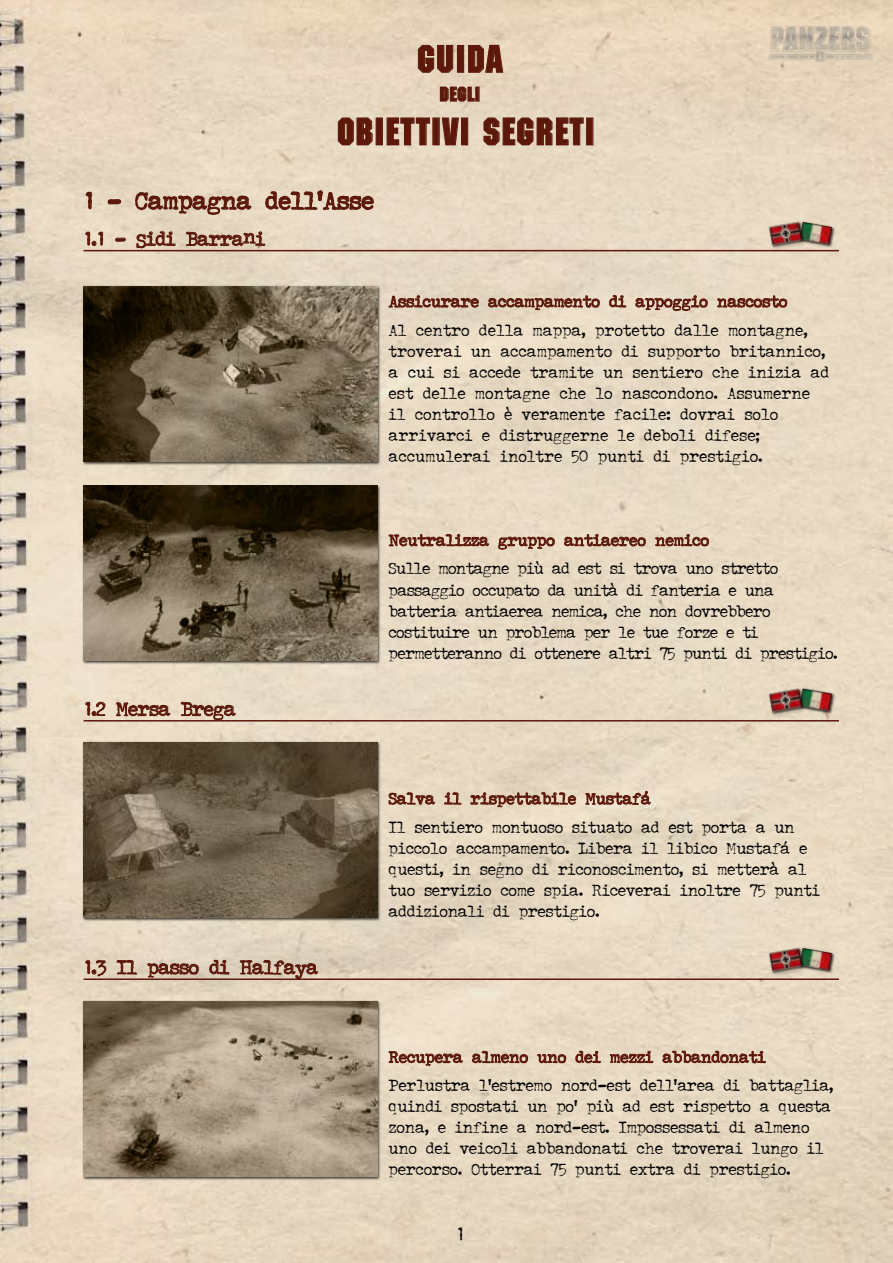
<style>
.page{position:relative;width:893px;height:1263px;background:#fff}
.page>*{position:absolute;margin:0;border:0;box-sizing:border-box;transform-origin:0 0}
.t1{font:37.5px "Motor Plain";letter-spacing:.04em;color:#5c190b}
.t2{font:22.5px "John Doe";letter-spacing:.04em;color:#5c190b}
.t3{font:19.5px "Motor Plain";letter-spacing:.04em;color:#5c190b}
.t4{font:18px "John Doe";letter-spacing:.02em;color:#5c190b}
.t5{font:15px/21px "John Doe";letter-spacing:.025em;color:#000}
.t6{font:15px/21px "John Doe";color:#000}
.t7{font:15px "John Doe";letter-spacing:.04em;color:#5c190b}
</style>
<div class="page">
<img style="left:0;top:0;width:893px;height:1263px">
<div style="left:768px;top:25px;width:107px;height:39px;background:#e5d4b9"></div>
<img style="left:769px;top:25px;width:104px;height:37px">
<hr style="left:84px;top:250px;width:755px;height:1px;background:#5c190b">
<hr style="left:84px;top:720px;width:755px;height:1px;background:#5c190b">
<hr style="left:84px;top:978px;width:755px;height:2px;background:#5c190b">
<svg style="left:85px;top:188px;width:8px;height:22px"></svg>
<svg style="left:107px;top:198px;width:15px;height:7px"></svg>
<svg style="left:134px;top:190px;width:118px;height:34px;background:#c3a792"></svg>
<svg style="left:264px;top:189px;width:111px;height:30px;background:#c3a692"></svg>
<svg style="left:85px;top:229px;width:19px;height:18px"></svg>
<svg style="left:115px;top:237px;width:11px;height:5px"></svg>
<svg style="left:136px;top:230px;width:40px;height:20px"></svg>
<svg style="left:185px;top:231px;width:81px;height:17px"></svg>
<svg style="left:388px;top:294px;width:91px;height:15px"></svg>
<svg style="left:487px;top:294px;width:113px;height:24px;background:#c5aa96"></svg>
<svg style="left:608px;top:294px;width:19px;height:15px"></svg>
<svg style="left:635px;top:295px;width:73px;height:23px;background:#c2a693"></svg>
<svg style="left:716px;top:294px;width:72px;height:16px"></svg>
<svg style="left:388px;top:527px;width:102px;height:23px;background:#c5a994"></svg>
<svg style="left:498px;top:533px;width:57px;height:24px"></svg>
<svg style="left:563px;top:533px;width:83px;height:15px"></svg>
<svg style="left:654px;top:533px;width:56px;height:17px"></svg>
<svg style="left:85px;top:699px;width:21px;height:18px"></svg>
<svg style="left:115px;top:698px;width:56px;height:20px"></svg>
<svg style="left:180px;top:701px;width:56px;height:19px"></svg>
<svg style="left:388px;top:792px;width:48px;height:18px"></svg>
<svg style="left:443px;top:792px;width:19px;height:14px"></svg>
<svg style="left:470px;top:791px;width:107px;height:24px;background:#c6ab96"></svg>
<svg style="left:585px;top:787px;width:66px;height:21px"></svg>
<svg style="left:85px;top:955px;width:22px;height:22px"></svg>
<svg style="left:116px;top:959px;width:22px;height:41px"></svg>
<svg style="left:146px;top:962px;width:53px;height:23px"></svg>
<svg style="left:208px;top:959px;width:22px;height:17px"></svg>
<svg style="left:239px;top:959px;width:80px;height:23px;background:#b1927f"></svg>
<svg style="left:388px;top:1050px;width:75px;height:23px;background:#c5a995"></svg>
<svg style="left:471px;top:1050px;width:58px;height:17px"></svg>
<svg style="left:537px;top:1050px;width:30px;height:15px"></svg>
<svg style="left:575px;top:1050px;width:26px;height:15px"></svg>
<svg style="left:609px;top:1050px;width:45px;height:17px"></svg>
<svg style="left:662px;top:1050px;width:104px;height:16px;background:#b69481"></svg>
<img style="left:806px;top:220px;width:31px;height:29px">
<div style="left:768px;top:221px;width:38px;height:30px;background:#000;opacity:.75"></div>
<img style="left:765px;top:219px;width:42px;height:29px">
<img style="left:806px;top:686px;width:31px;height:30px">
<div style="left:768px;top:687px;width:38px;height:31px;background:#000;opacity:.75"></div>
<img style="left:765px;top:686px;width:42px;height:29px">
<div style="left:82px;top:285px;width:300px;height:181px;background:#000;opacity:.75"></div>
<img style="left:84px;top:286px;width:293px;height:175px">
<div style="left:82px;top:484px;width:300px;height:182px;background:#000;opacity:.75"></div>
<img style="left:84px;top:486px;width:293px;height:175px">
<div style="left:82px;top:741px;width:300px;height:181px;background:#000;opacity:.75"></div>
<img style="left:84px;top:742px;width:293px;height:175px">
<div style="left:82px;top:1000px;width:300px;height:181px;background:#000;opacity:.75"></div>
<img style="left:84px;top:1001px;width:293px;height:175px">
<svg style="left:417px;top:45px;width:37px;height:28px"></svg>
<div style="left:457px;top:45px;width:7px;height:28px;border:1px solid #5c190b"></div>
<svg style="left:468px;top:44px;width:36px;height:29px"></svg>
<svg style="left:439px;top:86px;width:36px;height:16px"></svg>
<svg style="left:337px;top:117px;width:36px;height:29px"></svg>
<div style="left:376px;top:118px;width:7px;height:27px;border:1px solid #5c190b"></div>
<svg style="left:386px;top:117px;width:44px;height:29px"></svg>
<div style="left:433px;top:118px;width:7px;height:27px;border:1px solid #5c190b"></div>
<svg style="left:441px;top:117px;width:18px;height:29px"></svg>
<div style="left:461px;top:118px;width:7px;height:27px;border:1px solid #5c190b"></div>
<svg style="left:483px;top:117px;width:101px;height:29px;background:#c7ac97"></svg>
<div style="left:586px;top:118px;width:7px;height:27px;border:1px solid #5c190b"></div>
<img style="left:806px;top:946px;width:31px;height:29px">
<div style="left:768px;top:947px;width:38px;height:31px;background:#000;opacity:.75"></div>
<img style="left:765px;top:945px;width:42px;height:29px">
<svg style="left:459px;top:1227px;width:3px;height:13px"></svg>
<h1 class="t1" style="left:417px;top:37px;width:86px">GUIDA</h1>
<h3 class="t3" style="left:439px;top:83px;width:42px">DEGLI</h3>
<h1 class="t1" style="left:337px;top:109px;width:259px">obIetTIVI SEGRETI</h1>
<h2 class="t2" style="left:84px;top:184px;width:291px">1 - Campagna dell’Asse</h2>
<p class="t4" style="left:84px;top:226px;width:183px">1 .1 - Sidi Barrani</p>
<p class="t7" style="left:389px;top:291px;width:400px">Assicurare accampamento di appoggio nascosto</p>
<p class="t5" style="left:389px;top:319px;width:441px">Al centro della mappa, protetto dalle montagne, troverai un accampamento di supporto britannico, a cui si accede tramite un sentiero che inizia ad est delle montagne che lo nascondono. Assumerne il controllo è veramente facile: dovrai solo arrivarci e distruggerne le deboli difese; accumulerai inoltre 50 punti di prestigio.</p>
<p class="t4" style="left:84px;top:696px;width:153px">1 .2 Mersa Brega</p>
<p class="t7" style="left:389px;top:529px;width:321px">Neutralizza gruppo antiaereo nemico</p>
<p class="t6" style="left:389px;top:557px;width:450px">Sulle montagne più ad est si trova uno stretto passaggio occupato da unità di fanteria e una batteria antiaerea nemica, che non dovrebbero costituire un problema per le tue forze e ti permetteranno di ottenere altri 75 punti di prestigio.</p>
<p class="t4" style="left:84px;top:954px;width:236px">1 .3 Il passo di Halfaya</p>
<p class="t7" style="left:389px;top:788px;width:263px">Salva il rispettabile Mustafá</p>
<p class="t5" style="left:389px;top:816px;width:432px">Il sentiero montuoso situato ad est porta a un piccolo accampamento. Libera il libico Mustafá e questi, in segno di riconoscimento, si metterà al tuo servizio come spia. Riceverai inoltre 75 punti addizionali di prestigio.</p>
<p class="t7" style="left:389px;top:1046px;width:378px">Recupera almeno uno dei mezzi abbandonati</p>
<p class="t5" style="left:389px;top:1074px;width:446px">Perlustra l’estremo nord-est dell’area di battaglia, quindi spostati un po’ più ad est rispetto a questa zona, e infine a nord-est. Impossessati di almeno uno dei veicoli abbandonati che troverai lungo il percorso. Otterrai 75 punti extra di prestigio.</p>
</div>
